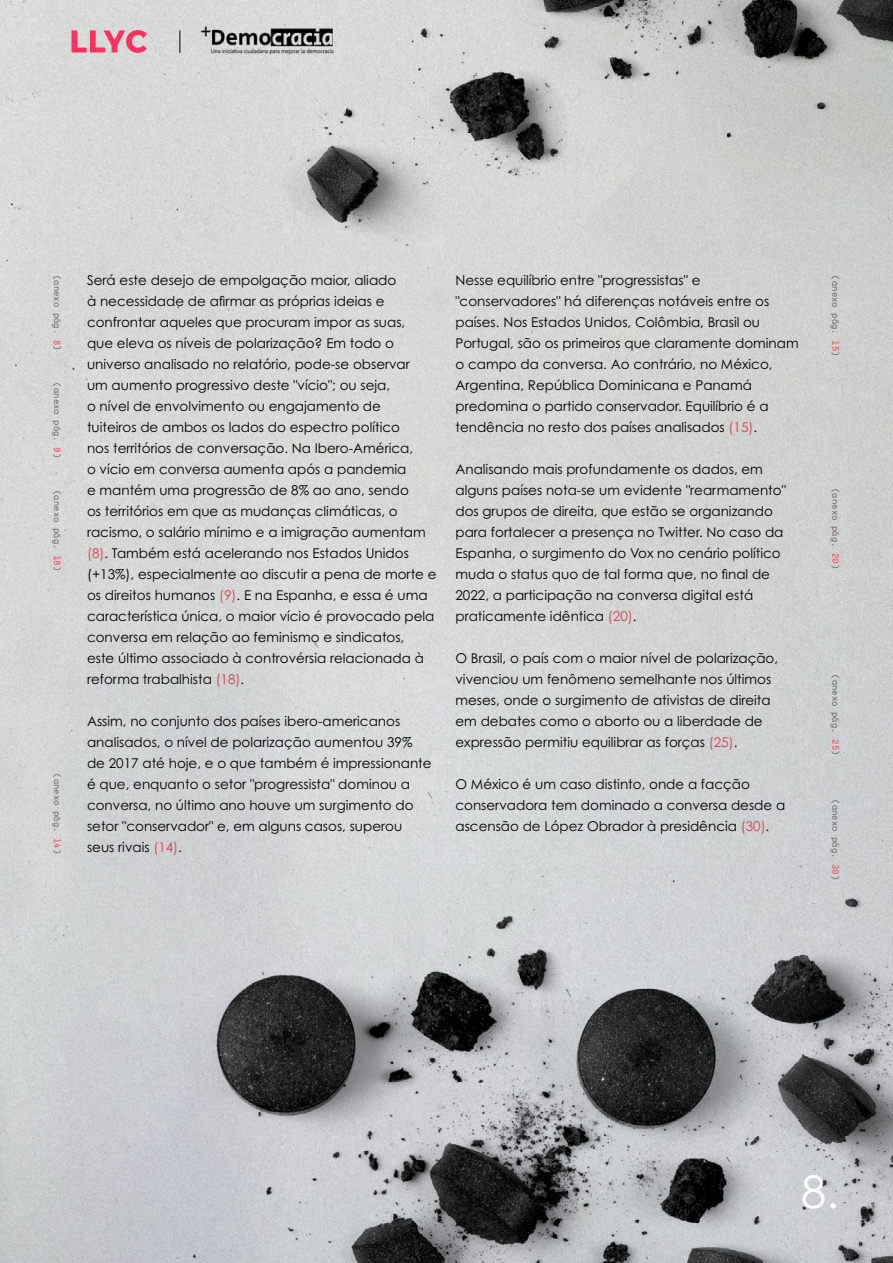
<style>
.page{position:relative;width:893px;height:1263px;background:#fff}
.page>*{position:absolute;margin:0;border:0;box-sizing:border-box;transform-origin:0 0}
.t1{font:45px "Century Gothic Pro";color:#fff}
.t2{font:13.5px/21px "Century Gothic Pro";color:#000}
.t3{font:9px "Auger Mono";color:#6c6361}
.s1{color:#d64254}
.s2{color:#f74054}
</style>
<div class="page">
<img style="left:0;top:0;width:893px;height:1263px">
<img style="left:262px;top:0;width:631px;height:316px">
<img style="left:54px;top:773px;width:839px;height:490px">
<svg style="left:180px;top:30px;width:1px;height:23px"></svg>
<svg style="left:72px;top:30px;width:75px;height:23px;background:#ea8da1"></svg>
<img style="left:195px;top:21px;width:147px;height:38px">
<p class="t2" style="left:87px;top:269px;width:351px">Será este desejo de empolgação maior, aliado<br>à necessidade de afirmar as próprias ideias e confrontar aqueles que procuram impor as suas,<br>que eleva os níveis de polarização? Em todo o universo analisado no relatório, pode-se observar<br>um aumento progressivo deste "vício"; ou seja,<br>o nível de envolvimento ou engajamento de<br>tuiteiros de ambos os lados do espectro político<br>nos territórios de conversação. Na Ibero-América,<br>o vício em conversa aumenta após a pandemia<br>e mantém uma progressão de 8% ao ano, sendo<br>os territórios em que as mudanças climáticas, o racismo, o salário mínimo e a imigração aumentam <span class="s1">(8)</span>. Também está acelerando nos Estados Unidos (+13%), especialmente ao discutir a pena de morte e os direitos humanos <span class="s1">(9)</span>. E na Espanha, e essa é uma característica única, o maior vício é provocado pela conversa em relação ao feminismo e sindicatos,<br>este último associado à controvérsia relacionada à reforma trabalhista <span class="s1">(18)</span>.</p>
<p class="t2" style="left:87px;top:710px;width:346px">Assim, no conjunto dos países ibero-americanos analisados, o nível de polarização aumentou 39% de 2017 até hoje, e o que também é impressionante é que, enquanto o setor "progressista" dominou a conversa, no último ano houve um surgimento do setor "conservador" e, em alguns casos, superou seus rivais <span class="s1">(14)</span>.</p>
<p class="t2" style="left:455px;top:269px;width:345px">Nesse equilíbrio entre "progressistas" e "conservadores" há diferenças notáveis entre os países. Nos Estados Unidos, Colômbia, Brasil ou Portugal, são os primeiros que claramente dominam o campo da conversa. Ao contrário, no México, Argentina, República Dominicana e Panamá predomina o partido conservador. Equilíbrio é a tendência no resto dos países analisados <span class="s1">(15)</span>.</p>
<p class="t2" style="left:455px;top:458px;width:332px">Analisando mais profundamente os dados, em alguns países nota-se um evidente "rearmamento" dos grupos de direita, que estão se organizando para fortalecer a presença no Twitter. No caso da Espanha, o surgimento do Vox no cenário político muda o status quo de tal forma que, no final de 2022, a participação na conversa digital está praticamente idêntica <span class="s1">(20)</span>.</p>
<p class="t2" style="left:455px;top:647px;width:324px">O Brasil, o país com o maior nível de polarização, vivenciou um fenômeno semelhante nos últimos meses, onde o surgimento de ativistas de direita em debates como o aborto ou a liberdade de expressão permitiu equilibrar as forças <span class="s1">(25)</span>.</p>
<p class="t2" style="left:455px;top:773px;width:331px">O México é um caso distinto, onde a facção conservadora tem dominado a conversa desde a ascensão de López Obrador à presidência <span class="s1">(30)</span>.</p>
<p class="t3" style="left:62px;top:275px;width:77px;rotate:90deg">(anexo pág. <span class="s2">8</span>)</p>
<p class="t3" style="left:841px;top:275px;width:82px;rotate:90deg">(anexo pág. <span class="s2">15</span>)</p>
<p class="t3" style="left:62px;top:382px;width:77px;rotate:90deg">(anexo pág. <span class="s2">9</span>)</p>
<p class="t3" style="left:841px;top:488px;width:82px;rotate:90deg">(anexo pág. <span class="s2">20</span>)</p>
<p class="t3" style="left:62px;top:490px;width:82px;rotate:90deg">(anexo pág. <span class="s2">18</span>)</p>
<p class="t3" style="left:841px;top:674px;width:83px;rotate:90deg">(anexo pág. <span class="s2">25</span>)</p>
<p class="t3" style="left:62px;top:773px;width:83px;rotate:90deg">(anexo pág. <span class="s2">14</span>)</p>
<p class="t3" style="left:841px;top:799px;width:82px;rotate:90deg">(anexo pág. <span class="s2">30</span>)</p>
<h1 class="t1" style="left:801px;top:1165px;width:39px">8.</h1>
</div>
